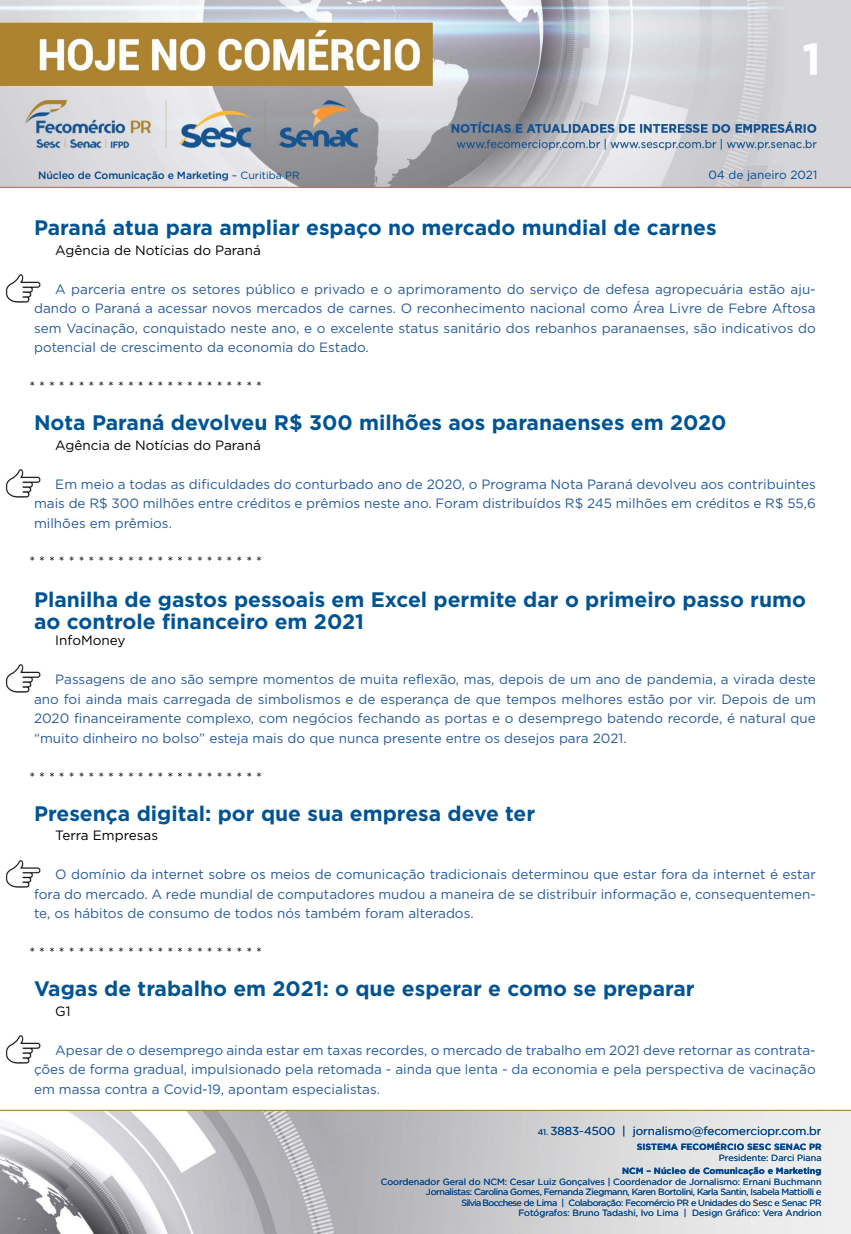
<style>
.page{position:relative;width:851px;height:1234px;background:#fff}
.page>*{position:absolute;margin:0;border:0;box-sizing:border-box;transform-origin:0 0}
.t1{font:700 45px "Gotham";color:#fff}
.t2{font:700 21px/21px "Gotham";color:#005493}
.t3{font:13.5px/19.5px "Gotham";color:#275b9b;text-align:justify}
.t4{font:13.5px "Gotham";color:#000}
.t5{font:11.85px "Gotham";color:#004a93}
.t6{font:11.55px "Gotham";color:#004587}
.t7{font:500 10.5px "Gotham";letter-spacing:-.01em;color:#004587}
.t8{font:9px/10.5px "Gotham";letter-spacing:-.03em;color:#004587;text-align:right}
.t9{font:700 9px "Gotham";color:#004587}
.t10{font:9px "Gotham";color:#004587}
.s1{font-weight:400}
.s2{font-size:8.25px}
</style>
<div class="page">
<img style="left:0;top:0;width:850px;height:188px">
<img style="left:0;top:1109px;width:850px;height:124px">
<img style="left:5px;top:274px;width:35px;height:28px">
<img style="left:5px;top:469px;width:35px;height:28px">
<img style="left:5px;top:664px;width:35px;height:28px">
<img style="left:5px;top:1035px;width:35px;height:28px">
<img style="left:5px;top:860px;width:35px;height:27px">
<h1 class="t1" style="left:802px;top:29px;width:20px">1</h1>
<p class="t7" style="left:38px;top:168px;width:263px">Núcleo de Comunicação e Marketing <span class="s1">– Curitiba PR</span></p>
<p class="t5" style="left:708px;top:167px;width:110px">04 de janeiro 2021</p>
<h2 class="t2" style="left:34px;top:217px;width:684px">Paraná atua para ampliar espaço no mercado mundial de carnes</h2>
<p class="t4" style="left:55px;top:241px;width:207px">Agência de Notícias do Paraná</p>
<p class="t3" style="left:34px;top:279px;width:783px;text-indent:21px">A parceria entre os setores público e privado e o aprimoramento do serviço de defesa agropecuária estão aju&shy;dando o Paraná a acessar novos mercados de carnes. O reconhecimento nacional como Área Livre de Febre Aftosa sem Vacinação, conquistado neste ano, e o excelente status sanitário dos rebanhos paranaenses, são indicativos do potencial de crescimento da economia do Estado.</p>
<p class="t4" style="left:29px;top:377px;width:234px">* * * * * * * * * * * * * * * * * * * * * * * *</p>
<h2 class="t2" style="left:34px;top:412px;width:694px">Nota Paraná devolveu R$ 300 milhões aos paranaenses em 2020</h2>
<p class="t4" style="left:55px;top:436px;width:207px">Agência de Notícias do Paraná</p>
<p class="t3" style="left:34px;top:474px;width:783px;text-indent:21px">Em meio a todas as dificuldades do conturbado ano de 2020, o Programa Nota Paraná devolveu aos contribuintes mais de R$ 300 milhões entre créditos e prêmios neste ano. Foram distribuídos R$ 245 milhões em créditos e R$ 55,6 milhões em prêmios.</p>
<p class="t4" style="left:29px;top:552px;width:234px">* * * * * * * * * * * * * * * * * * * * * * * *</p>
<h2 class="t2" style="left:34px;top:589px;width:773px">Planilha de gastos pessoais em Excel permite dar o primeiro passo rumo ao controle financeiro em 2021</h2>
<p class="t4" style="left:55px;top:631px;width:72px">InfoMoney</p>
<p class="t3" style="left:34px;top:669px;width:783px;text-indent:21px">Passagens de ano são sempre momentos de muita reflexão, mas, depois de um ano de pandemia, a virada deste ano foi ainda mais carregada de simbolismos e de esperança de que tempos melhores estão por vir. Depois de um 2020 financeiramente complexo, com negócios fechando as portas e o desemprego batendo recorde, é natural que “muito dinheiro no bolso” esteja mais do que nunca presente entre os desejos para 2021.</p>
<p class="t4" style="left:29px;top:768px;width:234px">* * * * * * * * * * * * * * * * * * * * * * * *</p>
<h2 class="t2" style="left:34px;top:802px;width:502px">Presença digital: por que sua empresa deve ter</h2>
<p class="t4" style="left:55px;top:826px;width:104px">Terra Empresas</p>
<p class="t3" style="left:34px;top:864px;width:783px;text-indent:21px">O domínio da internet sobre os meios de comunicação tradicionais determinou que estar fora da internet é estar fora do mercado. A rede mundial de computadores mudou a maneira de se distribuir informação e, consequentemen&shy;te, os hábitos de consumo de todos nós também foram alterados.</p>
<p class="t4" style="left:29px;top:942px;width:234px">* * * * * * * * * * * * * * * * * * * * * * * *</p>
<h2 class="t2" style="left:34px;top:977px;width:662px">Vagas de trabalho em 2021: o que esperar e como se preparar</h2>
<p class="t4" style="left:55px;top:1002px;width:17px">G1</p>
<p class="t3" style="left:34px;top:1039px;width:783px;text-indent:21px">Apesar de o desemprego ainda estar em taxas recordes, o mercado de trabalho em 2021 deve retornar as contrata&shy;ções de forma gradual, impulsionado pela retomada - ainda que lenta - da economia e pela perspectiva de vacinação em massa contra a Covid-19, apontam especialistas.</p>
<p class="t6" style="left:537px;top:1123px;width:285px"><span class="s2">41.</span> 3883-4500 | jornalismo@fecomerciopr.com.br</p>
<p class="t9" style="left:636px;top:1140px;width:186px">SISTEMA FECOMÉRCIO SESC SENAC PR</p>
<p class="t10" style="left:718px;top:1151px;width:104px">Presidente: Darci Piana</p>
<p class="t9" style="left:622px;top:1164px;width:201px">NCM – Núcleo de Comunicação e Marketing</p>
<p class="t8" style="left:381px;top:1175px;width:442px">Coordenador Geral do NCM: Cesar Luiz Gonçalves | Coordenador de Jornalismo: Ernani Buchmann Jornalistas: Carolina Gomes, Fernanda Ziegmann, Karen Bortolini, Karla Santin, Isabela Mattiolli e<br>Silvia Bocchese de Lima | Colaboração: Fecomércio PR e Unidades do Sesc e Senac PR<br>Fotógrafos: Bruno Tadashi, Ivo Lima | Design Gráfico: Vera Andrion</p>
</div>
